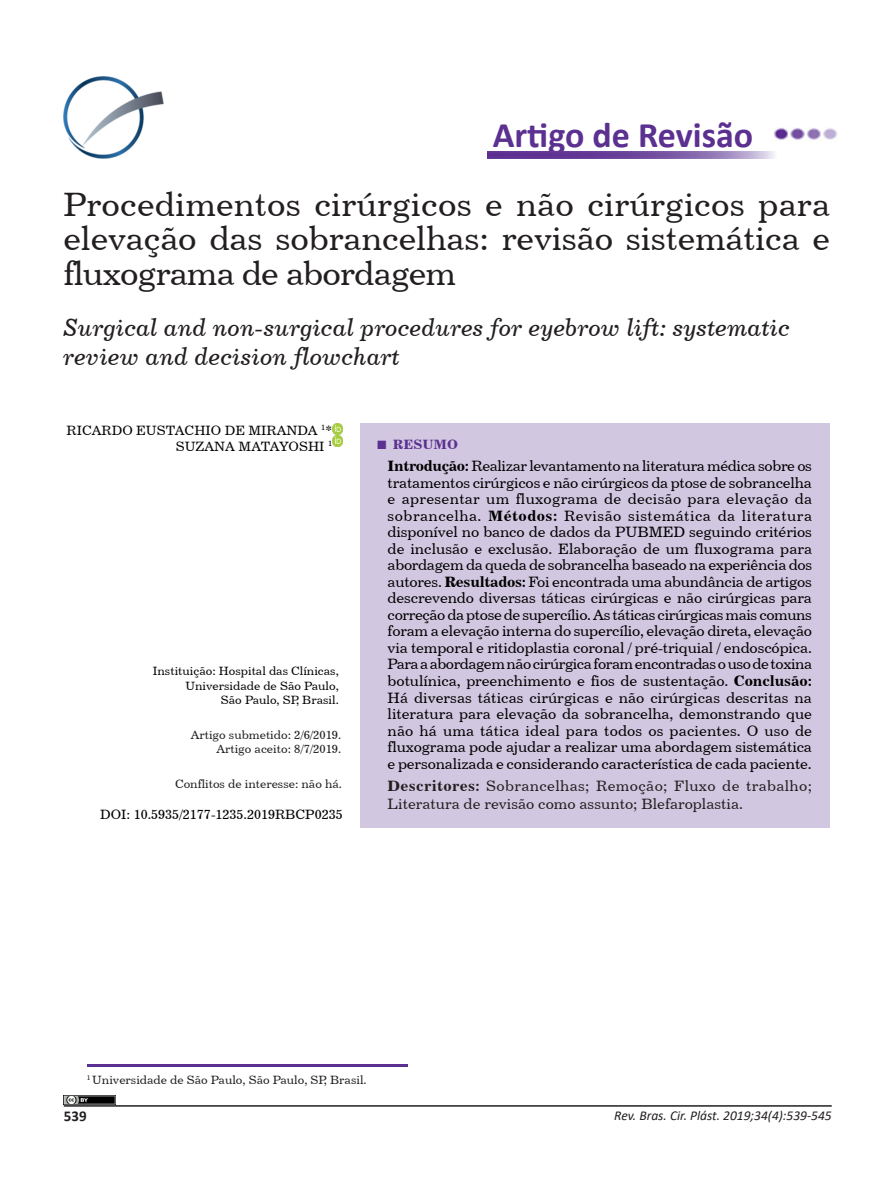
<style>
.page{position:relative;width:893px;height:1191px;background:#fff}
.page>*{position:absolute;margin:0;border:0;box-sizing:border-box;transform-origin:0 0}
.Gravata{font:700 36px "Calibri";color:#5b3091}
.Título{font:33.75px/34.5px "Century 731 BT Roman A";letter-spacing:-.005em;color:#231f20;text-align:justify}
.Titulo_Ingles{font:24.75px/29.7px "Century 731 BT Italic A";color:#231f20}
.Abstract{font:15px/16.5px "Century 731 BT Roman A";letter-spacing:-.01em;color:#000;text-align:justify}
.Key_words{font:15px/18px "Century 731 BT Roman A";color:#231f20}
.t1{font:700 15px "Calibri";color:#231f20}
.Autor{font:13.5px "Century 731 BT Roman A";color:#040503}
.t2{font:italic 13.5px "Calibri";color:#231f20}
.DOI{font:13.5px "Century 731 BT Roman A";color:#000}
.RESUMO{font:13.5px "Century 731 BT Bold A";color:#5b3091}
.Correspondencia{font:12px/14.4px "Century 731 BT Roman A";color:#040503;text-align:right}
.Instituição{font:12px "Century 731 BT Roman A";color:#231f20}
.Correspondencia-2{font:12px "Century 731 BT Roman A";color:#231f20}
.s1{font-family:"Times New Roman";font-weight:700;font-size:18px}
.s2{font-family:"Century 731 BT Bold A"}
</style>
<div class="page">
<hr style="left:64px;top:1105px;width:768px;height:1px;background:#231f20">
<svg style="left:332px;top:424px;width:11px;height:22px"></svg>
<img style="left:63px;top:77px;width:101px;height:82px">
<div style="left:360px;top:423px;width:470px;height:404px;background:#d1c7e0"></div>
<hr style="left:87px;top:1064px;width:320px;height:2px;background:#5b3091">
<img style="left:64px;top:1095px;width:51px;height:9px">
<img style="left:773px;top:127px;width:65px;height:13px">
<img style="left:488px;top:151px;width:287px;height:8px">
<p class="Gravata" style="left:493px;top:110px;width:262px">Artigo de Revisão</p>
<p class="Título" style="left:63px;top:186px;width:768px">Procedimentos cirúrgicos e não cirúrgicos para elevação das sobrancelhas: revisão sistemática e fluxograma de abordagem</p>
<p class="Titulo_Ingles" style="left:63px;top:312px;width:728px">Surgical and non-surgical procedures for eyebrow lift: systematic review and decision flowchart</p>
<p class="Autor" style="left:67px;top:421px;width:267px">RICARDO EUSTACHIO DE MIRANDA <sup>1</sup>*</p>
<p class="Autor" style="left:176px;top:438px;width:158px">SUZANA MATAYOSHI <sup>1</sup></p>
<p class="Correspondencia" style="left:153px;top:663px;width:187px">Instituição: Hospital das Clínicas,<br>Universidade de São Paulo,<br>São Paulo, SP, Brasil.</p>
<p class="Correspondencia-2" style="left:191px;top:727px;width:152px">Artigo submetido: 2/6/2019.</p>
<p class="Correspondencia-2" style="left:216px;top:741px;width:126px">Artigo aceito: 8/7/2019.</p>
<p class="Instituição" style="left:175px;top:776px;width:168px">Conflitos de interesse: não há.</p>
<p class="DOI" style="left:100px;top:806px;width:244px">DOI: 10.5935/2177-1235.2019RBCP0235</p>
<p class="RESUMO" style="left:376px;top:436px;width:83px"><span class="s1">■</span> RESUMO</p>
<p class="Abstract" style="left:388px;top:458px;width:426px"><span class="s2">Introdução:</span> Realizar levantamento na literatura médica sobre os tratamentos cirúrgicos e não cirúrgicos da ptose de sobrancelha e apresentar um fluxograma de decisão para elevação da sobrancelha. <span class="s2">Métodos:</span> Revisão sistemática da literatura disponível no banco de dados da PUBMED seguindo critérios de inclusão e exclusão. Elaboração de um fluxograma para abordagem da queda de sobrancelha baseado na experiência dos autores. <span class="s2">Resultados:</span> Foi encontrada uma abundância de artigos descrevendo diversas táticas cirúrgicas e não cirúrgicas para correção da ptose de supercílio. As táticas cirúrgicas mais comuns foram a elevação interna do supercílio, elevação direta, elevação via temporal e ritidoplastia coronal / pré-triquial / endoscópica.<br>Para a abordagem não cirúrgica foram encontradas o uso de toxina botulínica, preenchimento e fios de sustentação. <span class="s2">Conclusão:<br></span>Há diversas táticas cirúrgicas e não cirúrgicas descritas na literatura para elevação da sobrancelha, demonstrando que não há uma tática ideal para todos os pacientes. O uso de fluxograma pode ajudar a realizar uma abordagem sistemática e personalizada e considerando característica de cada paciente.</p>
<p class="Key_words" style="left:388px;top:776px;width:426px"><span class="s2">Descritores:</span> Sobrancelhas; Remoção; Fluxo de trabalho;<br>Literatura de revisão como assunto; Blefaroplastia.</p>
<p class="Instituição" style="left:87px;top:1072px;width:281px"><sup>1</sup> Universidade de São Paulo, São Paulo, SP, Brasil.</p>
<p class="t1" style="left:64px;top:1105px;width:24px">539</p>
<p class="t2" style="left:614px;top:1106px;width:219px">Rev. Bras. Cir. Plást. 2019;34(4):539-545</p>
</div>
